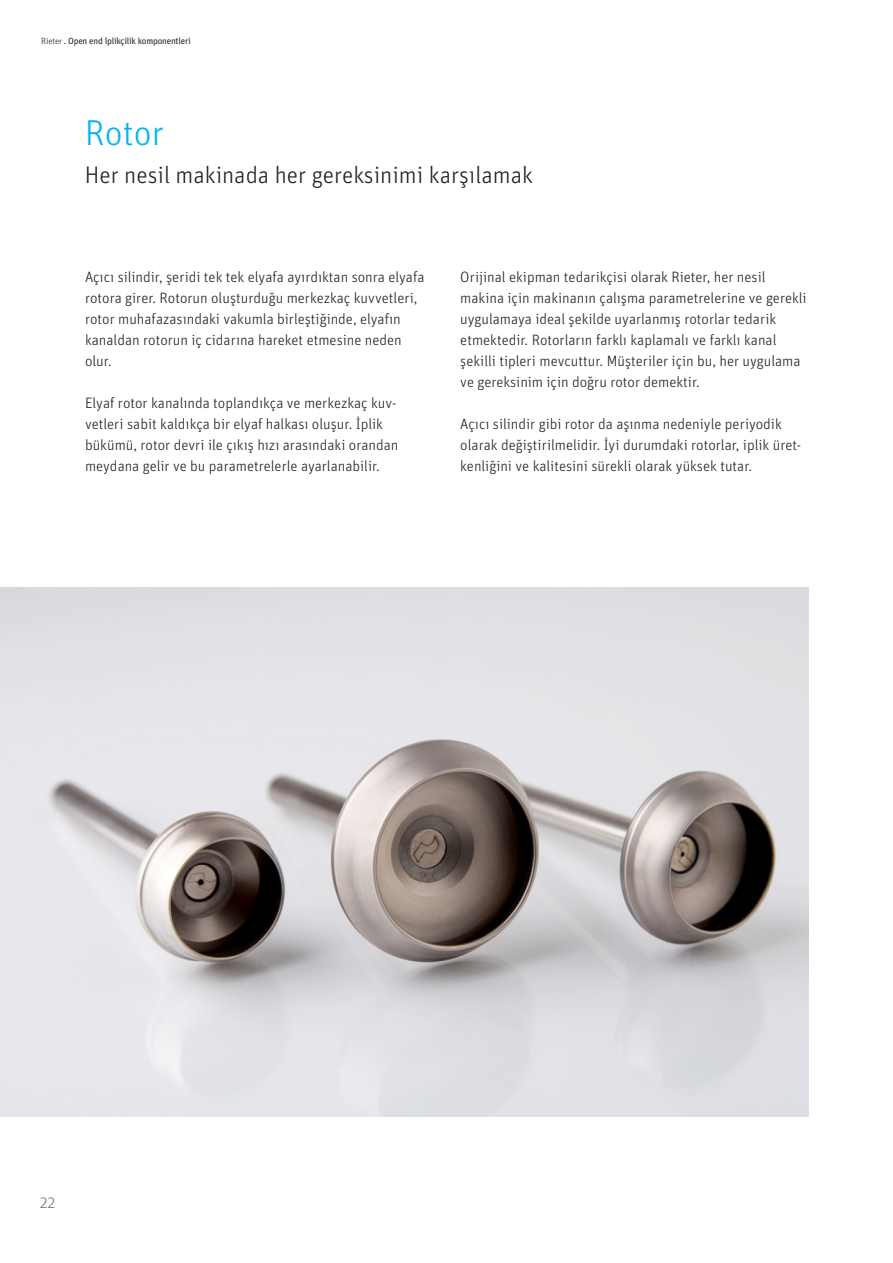
<style>
.page{position:relative;width:893px;height:1263px;background:#fff}
.page>*{position:absolute;margin:0;border:0;box-sizing:border-box;transform-origin:0 0}
.t1{font:300 36px "Unit Pro";color:#02b5eb}
.t2{font:300 24px "Unit Pro";color:#231f20}
.t3{font:300 16.5px "Unit Pro";color:#76787b}
.t4{font:300 15px/21px "Unit Pro";color:#231f20}
.t5{font:9px "Unit Pro";letter-spacing:-.02em;color:#231f20}
.s1{font-weight:300}
</style>
<div class="page">
<img style="left:0;top:587px;width:808px;height:530px">
<p class="t5" style="left:41px;top:34px;width:151px"><span class="s1">Rieter</span> . Open end i̇plikçilik komponentleri</p>
<h1 class="t1" style="left:85px;top:108px;width:81px">Rotor</h1>
<h2 class="t2" style="left:85px;top:158px;width:450px">Her nesil makinada her gereksinimi karşılamak</h2>
<p class="t4" style="left:85px;top:266px;width:341px">Açıcı silindir, şeridi tek tek elyafa ayırdıktan sonra elyafa rotora girer. Rotorun oluşturduğu merkezkaç kuvvetleri, rotor muhafazasındaki vakumla birleştiğinde, elyafın kanaldan rotorun iç cidarına hareket etmesine neden olur.</p>
<p class="t4" style="left:85px;top:392px;width:315px">Elyaf rotor kanalında toplandıkça ve merkezkaç kuv&shy;vetleri sabit kaldıkça bir elyaf halkası oluşur. İplik bükümü, rotor devri ile çıkış hızı arasındaki orandan meydana gelir ve bu parametrelerle ayarlanabilir.</p>
<p class="t4" style="left:460px;top:266px;width:348px">Orijinal ekipman tedarikçisi olarak Rieter, her nesil makina için makinanın çalışma parametrelerine ve gerekli uygulamaya ideal şekilde uyarlanmış rotorlar tedarik etmektedir. Rotorların farklı kaplamalı ve farklı kanal şekilli tipleri mevcuttur. Müşteriler için bu, her uygulama ve gereksinim için doğru rotor demektir.</p>
<p class="t4" style="left:460px;top:413px;width:342px">Açıcı silindir gibi rotor da aşınma nedeniyle periyodik olarak değiştirilmelidir. İyi durumdaki rotorlar, iplik üret&shy;kenliğini ve kalitesini sürekli olarak yüksek tutar.</p>
<p class="t3" style="left:40px;top:1191px;width:17px">22</p>
</div>
